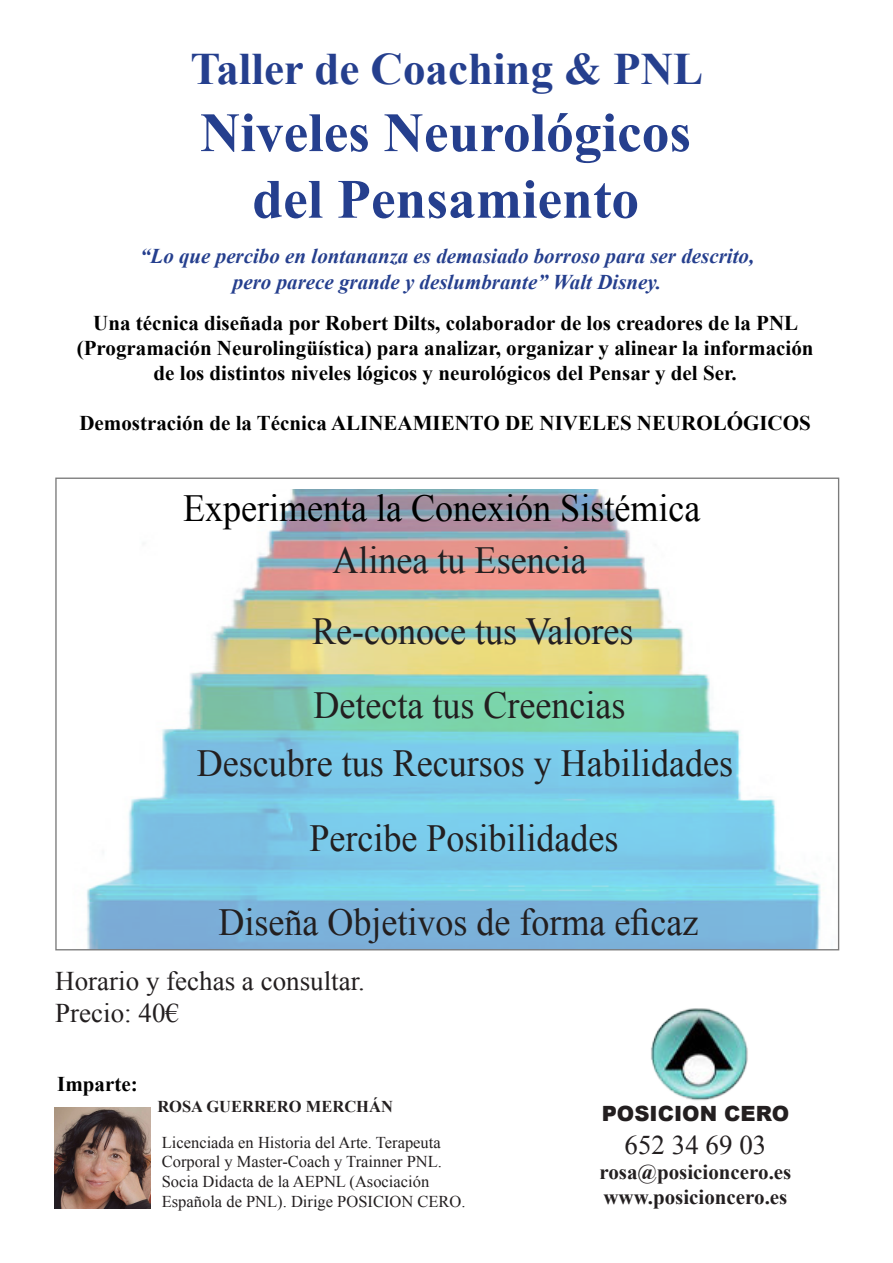
<style>
.page{position:relative;width:893px;height:1263px;background:#fff}
.page>*{position:absolute;margin:0;border:0;box-sizing:border-box;transform-origin:0 0}
.t1{font:700 55.5px "Times New Roman";color:#253f8e}
.t2{font:700 45px "Times New Roman";color:#253f8e}
.t3{font:38.25px "Times New Roman";color:#231f20;scale:.94 1}
.t4{font:38.25px "Times New Roman";color:#000;scale:.94 1}
.t5{font:27px "Times New Roman";color:#231f20}
.t6{font:700 21px "Times New Roman";color:#000}
.t7{font:italic 700 21px "Times New Roman";color:#253f8e}
.t8{font:700 21px "Times New Roman";color:#231f20}
.t9{font:900 21px "Arial";color:#231f20}
.t10{font:16.5px/19.8px "Times New Roman";color:#231f20}
.t11{font:700 16.5px "Times New Roman";color:#231f20}
</style>
<div class="page">
<img style="left:86px;top:490px;width:735px;height:458px">
<img style="left:54px;top:1107px;width:96px;height:102px">
<img style="left:651px;top:1008px;width:97px;height:93px">
<p class="t2" style="left:191px;top:38px;width:514px">Taller de Coaching &amp; PNL</p>
<p class="t1" style="left:200px;top:94px;width:492px">Niveles Neurológicos</p>
<p class="t1" style="left:252px;top:161px;width:388px">del Pensamiento</p>
<p class="t7" style="left:140px;top:242px;width:616px">“Lo que percibo en lontananza es demasiado borroso para ser descrito,</p>
<p class="t7" style="left:233px;top:267px;width:430px">pero parece grande y deslumbrante” Walt Disney.</p>
<p class="t6" style="left:93px;top:308px;width:706px">Una técnica diseñada por Robert Dilts, colaborador de los creadores de la PNL</p>
<p class="t6" style="left:77px;top:333px;width:738px">(Programación Neurolingüística) para analizar, organizar y alinear la información</p>
<p class="t6" style="left:154px;top:358px;width:584px">de los distintos niveles lógicos y neurológicos del Pensar y del Ser.</p>
<p class="t6" style="left:79px;top:409px;width:733px">Demostración de la Técnica ALINEAMIENTO DE NIVELES NEUROLÓGICOS</p>
<p class="t4" style="left:183px;top:482px;width:552px">Experimenta la Conexión Sistémica</p>
<p class="t3" style="left:333px;top:535px;width:272px">Alinea tu Esencia</p>
<p class="t3" style="left:312px;top:605px;width:343px">Re-conoce tus Valores</p>
<p class="t3" style="left:314px;top:680px;width:333px">Detecta tus Creencias</p>
<p class="t3" style="left:197px;top:737px;width:572px">Descubre tus Recursos y Habilidades</p>
<p class="t3" style="left:309px;top:813px;width:330px">Percibe Posibilidades</p>
<p class="t3" style="left:218px;top:896px;width:512px">Diseña Objetivos de forma eficaz</p>
<p class="t5" style="left:55px;top:962px;width:311px">Horario y fechas a consultar.</p>
<p class="t5" style="left:55px;top:995px;width:125px">Precio: 40€</p>
<p class="t6" style="left:57px;top:1070px;width:82px">Imparte:</p>
<p class="t11" style="left:157px;top:1095px;width:237px">ROSA GUERRERO MERCHÁN</p>
<p class="t10" style="left:162px;top:1132px;width:282px">Licenciada en Historia del Arte. Terapeuta<br>Corporal y Master-Coach y Trainner PNL.</p>
<p class="t10" style="left:162px;top:1171px;width:305px">Socia Didacta de la AEPNL (Asociación<br>Española de PNL). Dirige POSICION CERO.</p>
<p class="t9" style="left:602px;top:1099px;width:189px">POSICION CERO</p>
<p class="t5" style="left:625px;top:1127px;width:143px">652 34 69 03</p>
<p class="t8" style="left:599px;top:1157px;width:193px">rosa@posicioncero.es</p>
<p class="t8" style="left:603px;top:1183px;width:185px">www.posicioncero.es</p>
</div>
